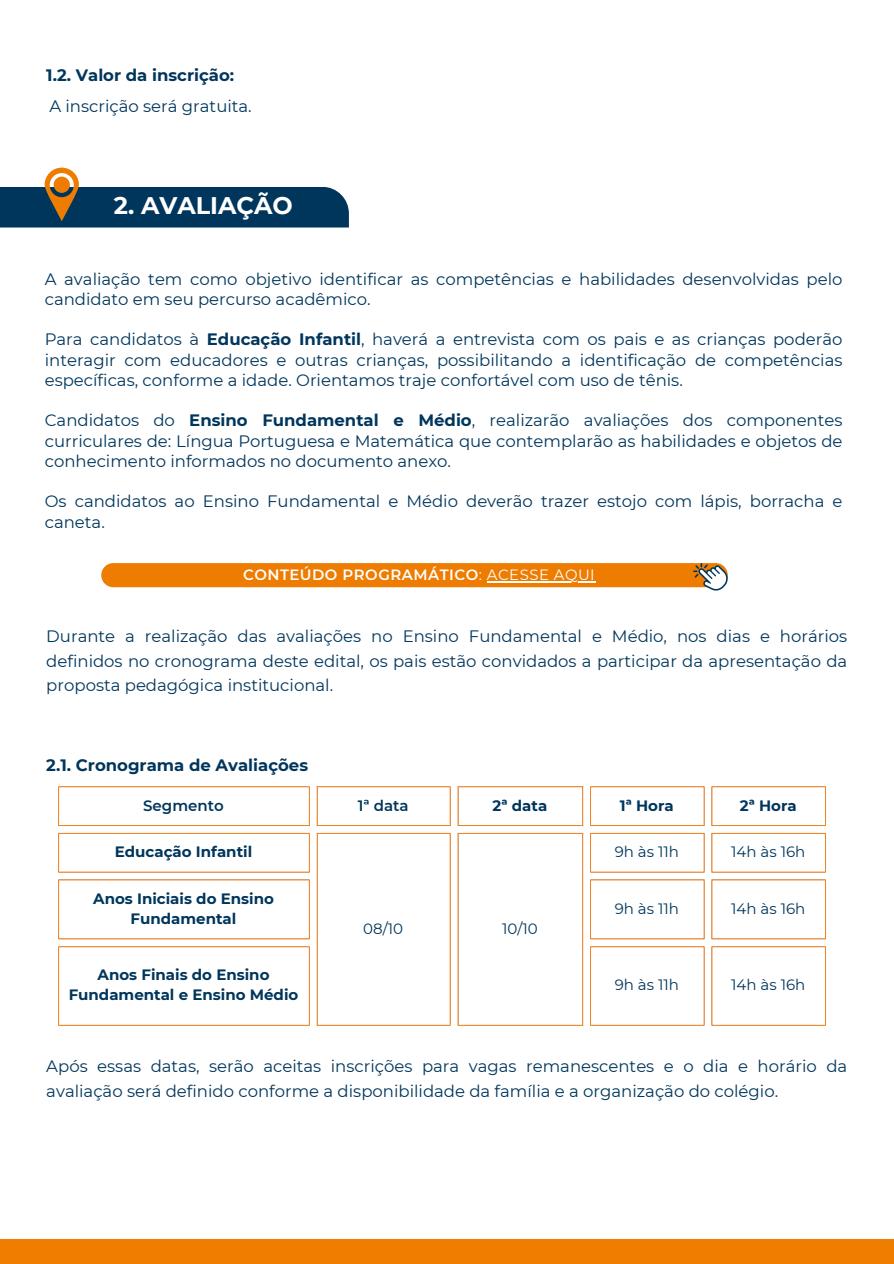
<style>
.page{position:relative;width:894px;height:1264px;background:#fff}
.page>*{position:absolute;margin:0;border:0;box-sizing:border-box;transform-origin:0 0}
.t1{font:700 24px "Montserrat";color:#fff}
.t2{font:16.5px/20.2px "Montserrat";color:#00365c}
.t3{font:700 16.5px "Montserrat";color:#00365c}
.t4{font:700 15px/20.2px "Montserrat";color:#00365c;text-align:center}
.t5{font:15px "Montserrat";color:#00365c}
.t6{font:600 15px "Montserrat";color:#00365c}
.t7{font:600 14.85px "Montserrat";letter-spacing:.03em;color:#fff}
.s1{font-weight:700}
.s2{font-weight:400}
</style>
<div class="page">
<div style="left:0;top:1238px;width:893px;height:25px;background:#ee7d00"></div>
<svg style="left:0;top:168px;width:349px;height:59px"></svg>
<div style="left:54px;top:177px;width:16px;height:16px;background:#ee7c00;border-radius:50%"></div>
<div style="left:101px;top:563px;width:626px;height:24px;background:#ee7c00;border-radius:12px"></div>
<svg style="left:693px;top:563px;width:34px;height:27px"></svg>
<hr style="left:486px;top:581px;width:109px;height:1px;background:#fff">
<hr style="left:58px;top:787px;width:1px;height:38px;background:#f4821f">
<hr style="left:309px;top:787px;width:1px;height:38px;background:#f4821f">
<hr style="left:58px;top:786px;width:251px;height:1px;background:#f4821f">
<hr style="left:58px;top:825px;width:251px;height:1px;background:#f4821f">
<hr style="left:317px;top:787px;width:1px;height:38px;background:#f4821f">
<hr style="left:449px;top:787px;width:1px;height:38px;background:#f4821f">
<hr style="left:317px;top:786px;width:133px;height:1px;background:#f4821f">
<hr style="left:317px;top:825px;width:133px;height:1px;background:#f4821f">
<hr style="left:457px;top:787px;width:1px;height:38px;background:#f4821f">
<hr style="left:582px;top:787px;width:1px;height:38px;background:#f4821f">
<hr style="left:457px;top:786px;width:126px;height:1px;background:#f4821f">
<hr style="left:457px;top:825px;width:126px;height:1px;background:#f4821f">
<hr style="left:590px;top:787px;width:1px;height:38px;background:#f4821f">
<hr style="left:703px;top:787px;width:1px;height:38px;background:#f4821f">
<hr style="left:590px;top:786px;width:114px;height:1px;background:#f4821f">
<hr style="left:590px;top:825px;width:114px;height:1px;background:#f4821f">
<hr style="left:711px;top:787px;width:1px;height:38px;background:#f4821f">
<hr style="left:825px;top:787px;width:1px;height:38px;background:#f4821f">
<hr style="left:711px;top:786px;width:114px;height:1px;background:#f4821f">
<hr style="left:711px;top:825px;width:114px;height:1px;background:#f4821f">
<hr style="left:58px;top:833px;width:1px;height:38px;background:#f4821f">
<hr style="left:309px;top:833px;width:1px;height:38px;background:#f4821f">
<hr style="left:58px;top:833px;width:251px;height:1px;background:#f4821f">
<hr style="left:58px;top:871px;width:251px;height:1px;background:#f4821f">
<hr style="left:317px;top:833px;width:1px;height:191px;background:#f4821f">
<hr style="left:449px;top:833px;width:1px;height:191px;background:#f4821f">
<hr style="left:317px;top:833px;width:133px;height:1px;background:#f4821f">
<hr style="left:317px;top:1024px;width:133px;height:1px;background:#f4821f">
<hr style="left:457px;top:833px;width:1px;height:191px;background:#f4821f">
<hr style="left:582px;top:833px;width:1px;height:191px;background:#f4821f">
<hr style="left:457px;top:833px;width:126px;height:1px;background:#f4821f">
<hr style="left:457px;top:1024px;width:126px;height:1px;background:#f4821f">
<hr style="left:590px;top:833px;width:1px;height:38px;background:#f4821f">
<hr style="left:703px;top:833px;width:1px;height:38px;background:#f4821f">
<hr style="left:590px;top:833px;width:114px;height:1px;background:#f4821f">
<hr style="left:590px;top:871px;width:114px;height:1px;background:#f4821f">
<hr style="left:711px;top:833px;width:1px;height:38px;background:#f4821f">
<hr style="left:825px;top:833px;width:1px;height:38px;background:#f4821f">
<hr style="left:711px;top:833px;width:114px;height:1px;background:#f4821f">
<hr style="left:711px;top:871px;width:114px;height:1px;background:#f4821f">
<hr style="left:58px;top:880px;width:1px;height:58px;background:#f4821f">
<hr style="left:309px;top:880px;width:1px;height:58px;background:#f4821f">
<hr style="left:58px;top:879px;width:251px;height:1px;background:#f4821f">
<hr style="left:58px;top:938px;width:251px;height:1px;background:#f4821f">
<hr style="left:590px;top:880px;width:1px;height:58px;background:#f4821f">
<hr style="left:703px;top:880px;width:1px;height:58px;background:#f4821f">
<hr style="left:590px;top:879px;width:114px;height:1px;background:#f4821f">
<hr style="left:590px;top:938px;width:114px;height:1px;background:#f4821f">
<hr style="left:711px;top:880px;width:1px;height:58px;background:#f4821f">
<hr style="left:825px;top:880px;width:1px;height:58px;background:#f4821f">
<hr style="left:711px;top:879px;width:114px;height:1px;background:#f4821f">
<hr style="left:711px;top:938px;width:114px;height:1px;background:#f4821f">
<hr style="left:58px;top:947px;width:1px;height:77px;background:#f4821f">
<hr style="left:309px;top:947px;width:1px;height:77px;background:#f4821f">
<hr style="left:58px;top:946px;width:251px;height:1px;background:#f4821f">
<hr style="left:58px;top:1024px;width:251px;height:1px;background:#f4821f">
<hr style="left:590px;top:947px;width:1px;height:77px;background:#f4821f">
<hr style="left:703px;top:947px;width:1px;height:77px;background:#f4821f">
<hr style="left:590px;top:946px;width:114px;height:1px;background:#f4821f">
<hr style="left:590px;top:1024px;width:114px;height:1px;background:#f4821f">
<hr style="left:711px;top:947px;width:1px;height:77px;background:#f4821f">
<hr style="left:825px;top:947px;width:1px;height:77px;background:#f4821f">
<hr style="left:711px;top:946px;width:114px;height:1px;background:#f4821f">
<hr style="left:711px;top:1024px;width:114px;height:1px;background:#f4821f">
<p class="t3" style="left:46px;top:65px;width:189px">1.2. Valor da inscrição:</p>
<p class="t2" style="left:49px;top:96px;width:204px">A inscrição será gratuita.</p>
<h1 class="t1" style="left:114px;top:191px;width:180px">2. AVALIAÇÃO</h1>
<p class="t2" style="left:45px;top:268px;width:799px">A avaliação tem como objetivo identificar as competências e habilidades desenvolvidas pelo candidato em seu percurso acadêmico.</p>
<p class="t2" style="left:45px;top:329px;width:799px;text-align:justify">Para candidatos à <span class="s1">Educação Infantil</span>, haverá a entrevista com os pais e as crianças poderão interagir com educadores e outras crianças, possibilitando a identificação de competências específicas, conforme a idade. Orientamos traje confortável com uso de tênis.</p>
<p class="t2" style="left:45px;top:410px;width:799px;text-align:justify">Candidatos do <span class="s1">Ensino Fundamental e Médio</span>, realizarão avaliações dos componentes curriculares de: Língua Portuguesa e Matemática que contemplarão as habilidades e objetos de conhecimento informados no documento anexo.</p>
<p class="t2" style="left:45px;top:491px;width:799px">Os candidatos ao Ensino Fundamental e Médio deverão trazer estojo com lápis, borracha e caneta.</p>
<p class="t7" style="left:243px;top:566px;width:353px">CONTEÚDO PROGRAMÁTICO<span class="s2">: ACESSE AQUI</span></p>
<p class="t2" style="left:46px;top:623px;width:802px;line-height:24.8px;text-align:justify">Durante a realização das avaliações no Ensino Fundamental e Médio, nos dias e horários definidos no cronograma deste edital, os pais estão convidados a participar da apresentação da proposta pedagógica institucional.</p>
<p class="t3" style="left:46px;top:754px;width:263px">2.1. Cronograma de Avaliações</p>
<p class="t6" style="left:143px;top:796px;width:82px">Segmento</p>
<p class="t6" style="left:358px;top:796px;width:52px">1ª data</p>
<p class="t4" style="left:492px;top:795px;width:56px">2ª data</p>
<p class="t4" style="left:619px;top:795px;width:55px">1ª Hora</p>
<p class="t4" style="left:739px;top:795px;width:58px">2ª Hora</p>
<p class="t4" style="left:115px;top:841px;width:139px">Educação Infantil</p>
<p class="t5" style="left:614px;top:842px;width:66px">9h às 11h</p>
<p class="t5" style="left:731px;top:842px;width:76px">14h às 16h</p>
<p class="t4" style="left:93px;top:888px;width:182px">Anos Iniciais do Ensino<br>Fundamental</p>
<p class="t5" style="left:614px;top:899px;width:66px">9h às 11h</p>
<p class="t5" style="left:731px;top:899px;width:76px">14h às 16h</p>
<p class="t5" style="left:363px;top:919px;width:41px">08/10</p>
<p class="t5" style="left:502px;top:919px;width:37px">10/10</p>
<p class="t4" style="left:69px;top:964px;width:231px">Anos Finais do Ensino<br>Fundamental e Ensino Médio</p>
<p class="t5" style="left:614px;top:975px;width:66px">9h às 11h</p>
<p class="t5" style="left:731px;top:975px;width:76px">14h às 16h</p>
<p class="t2" style="left:46px;top:1054px;width:802px;line-height:24.8px">Após essas datas, serão aceitas inscrições para vagas remanescentes e o dia e horário da avaliação será definido conforme a disponibilidade da família e a organização do colégio.</p>
</div>
